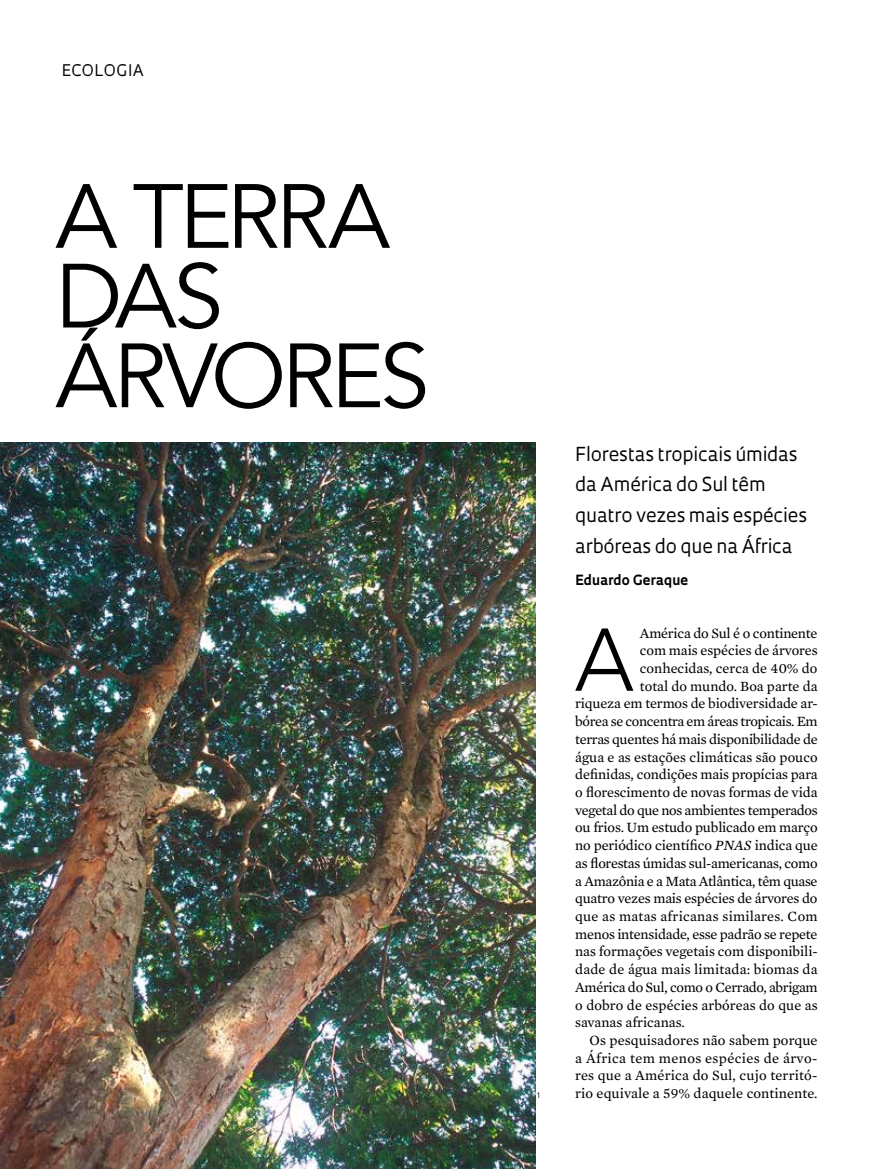
<style>
.page{position:relative;width:885px;height:1169px;background:#fff}
.page>*{position:absolute;margin:0;border:0;box-sizing:border-box;transform-origin:0 0}
.t1{font:90px/79.7px "Avenir";letter-spacing:-.05em;color:#000}
.t2{font:300 87.9px "Avenir";color:#000}
.t3{font:18.75px/30.9px "Oculum";letter-spacing:-.01em;color:#000}
.t4{font:15.6px "Oculum";letter-spacing:.025em;color:#000}
.t5{font:14.4px "Mercury Text G2";letter-spacing:-.005em;color:#000}
.t6{font:14.4px "Mercury Text G2";letter-spacing:-.025em;color:#000}
.t7{font:14.4px "Mercury Text G2";letter-spacing:.015em;color:#000}
.t8{font:14.4px "Mercury Text G2";letter-spacing:.02em;color:#000}
.t9{font:700 13.65px "Oculum";letter-spacing:-.005em;color:#000}
.t10{font:7.35px "Oculum";color:#000}
.s1{font-style:italic}
</style>
<div class="page">
<img style="left:0;top:443px;width:535px;height:725px">
<p class="t4" style="left:62px;top:60px;width:84px">ECOLOGIA</p>
<h1 class="t1" style="left:56px;top:179px;width:376px">A TERRA<br>DAS<br>ÁRVORES</h1>
<h3 class="t3" style="left:575px;top:437px;width:233px">Florestas tropicais úmidas da América do Sul têm quatro vezes mais espécies arbóreas do que na África</h3>
<p class="t9" style="left:575px;top:570px;width:115px">Eduardo Geraque</p>
<h2 class="t2" style="left:575px;top:609px;width:61px">A</h2>
<p class="t5" style="left:640px;top:622px;width:179px">América do Sul é o continente</p>
<p class="t5" style="left:640px;top:640px;width:179px">com mais espécies de árvores</p>
<p class="t5" style="left:640px;top:658px;width:179px">conhecidas, cerca de 40% do</p>
<p class="t5" style="left:640px;top:675px;width:179px">total do mundo. Boa parte da</p>
<p class="t5" style="left:575px;top:693px;width:244px">riqueza em termos de biodiversidade ar-</p>
<p class="t6" style="left:575px;top:711px;width:244px">bórea se concentra em áreas tropicais. Em</p>
<p class="t5" style="left:575px;top:728px;width:244px">terras quentes há mais disponibilidade de</p>
<p class="t5" style="left:575px;top:746px;width:244px">água e as estações climáticas são pouco</p>
<p class="t5" style="left:575px;top:764px;width:244px">definidas, condições mais propícias para</p>
<p class="t5" style="left:575px;top:781px;width:244px">o florescimento de novas formas de vida</p>
<p class="t6" style="left:575px;top:799px;width:244px">vegetal do que nos ambientes temperados</p>
<p class="t5" style="left:575px;top:817px;width:244px">ou frios. Um estudo publicado em março</p>
<p class="t5" style="left:575px;top:835px;width:244px">no periódico científico <span class="s1">PNAS</span> indica que</p>
<p class="t5" style="left:575px;top:852px;width:244px">as florestas úmidas sul-americanas, como</p>
<p class="t6" style="left:575px;top:870px;width:244px">a Amazônia e a Mata Atlântica, têm quase</p>
<p class="t5" style="left:575px;top:888px;width:244px">quatro vezes mais espécies de árvores do</p>
<p class="t7" style="left:575px;top:905px;width:244px">que as matas africanas similares. Com</p>
<p class="t5" style="left:575px;top:923px;width:244px">menos intensidade, esse padrão se repete</p>
<p class="t5" style="left:575px;top:941px;width:244px">nas formações vegetais com disponibili-</p>
<p class="t5" style="left:575px;top:959px;width:244px">dade de água mais limitada: biomas da</p>
<p class="t6" style="left:575px;top:976px;width:244px">América do Sul, como o Cerrado, abrigam</p>
<p class="t5" style="left:575px;top:994px;width:244px">o dobro de espécies arbóreas do que as</p>
<p class="t5" style="left:575px;top:1012px;width:111px">savanas africanas.</p>
<p class="t5" style="left:590px;top:1029px;width:229px">Os pesquisadores não sabem porque</p>
<p class="t8" style="left:575px;top:1047px;width:244px">a África tem menos espécies de árvo-</p>
<p class="t5" style="left:575px;top:1065px;width:244px">res que a América do Sul, cujo territó-</p>
<p class="t10" style="left:537px;top:1090px;width:5px">1</p>
<p class="t5" style="left:575px;top:1082px;width:244px">rio equivale a 59% daquele continente.</p>
</div>
